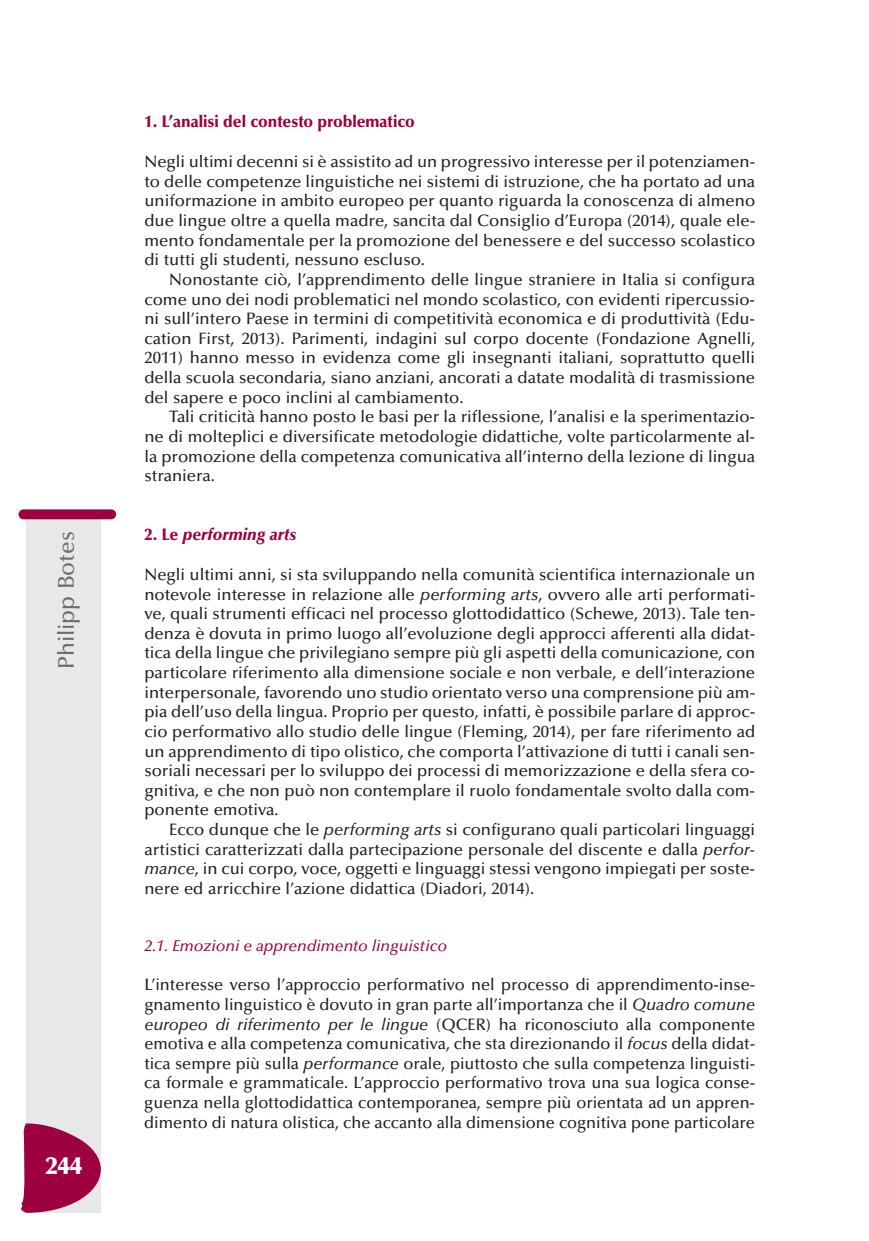
<style>
.page{position:relative;width:869px;height:1241px;background:#fff}
.page>*{position:absolute;margin:0;border:0;box-sizing:border-box;transform-origin:0 0}
.t1{font:900 24.5px "Optima";color:#fff}
.t2{font:500 22.75px "Optima";color:#6c6d70}
.t3{font:500 16.62px/19.6px "Optima";color:#231f20;text-align:justify}
.t4{font:900 16.62px "Optima";color:#9d0140;scale:.95 1}
.t5{font:italic 900 16.62px "Optima";color:#9d0140;scale:.95 1}
.t6{font:italic 500 15.75px "Optima";color:#9d0140}
.s1{font-style:normal}
.s2{font-style:italic}
</style>
<div class="page">
<div style="left:27px;top:517px;width:74px;height:695px;background:#e7e8e9"></div>
<div style="left:19px;top:509px;width:97px;height:10px;background:#9d0140;border-radius:5px"></div>
<svg style="left:21px;top:1122px;width:80px;height:90px"></svg>
<h2 class="t2" style="left:57px;top:669px;width:139px;rotate:-90deg">Philipp Botes</h2>
<h1 class="t1" style="left:45px;top:1155px;width:38px">244</h1>
<p class="t4" style="left:144px;top:115px;width:286px">1. L’analisi del contesto problematico</p>
<p class="t3" style="left:144px;top:153px;width:612px">Negli ultimi decenni si è assistito ad un progressivo interesse per il potenziamen&shy;to delle competenze linguistiche nei sistemi di istruzione, che ha portato ad una uniformazione in ambito europeo per quanto riguarda la conoscenza di almeno due lingue oltre a quella madre, sancita dal Consiglio d’Europa (2014), quale ele&shy;mento fondamentale per la promozione del benessere e del successo scolastico di tutti gli studenti, nessuno escluso.</p>
<p class="t3" style="left:144px;top:271px;width:612px;text-indent:25px">Nonostante ciò, l’apprendimento delle lingue straniere in Italia si configura come uno dei nodi problematici nel mondo scolastico, con evidenti ripercussio&shy;ni sull’intero Paese in termini di competitività economica e di produttività (Edu&shy;cation First, 2013). Parimenti, indagini sul corpo docente (Fondazione Agnelli, 2011) hanno messo in evidenza come gli insegnanti italiani, soprattutto quelli della scuola secondaria, siano anziani, ancorati a datate modalità di trasmissione del sapere e poco inclini al cambiamento.</p>
<p class="t3" style="left:144px;top:408px;width:612px;text-indent:25px">Tali criticità hanno posto le basi per la riflessione, l’analisi e la sperimentazio&shy;ne di molteplici e diversificate metodologie didattiche, volte particolarmente al&shy;la promozione della competenza comunicativa all’interno della lezione di lingua straniera.</p>
<p class="t5" style="left:144px;top:527px;width:162px"><span class="s1">2. Le</span> performing arts</p>
<p class="t3" style="left:144px;top:566px;width:612px">Negli ultimi anni, si sta sviluppando nella comunità scientifica internazionale un notevole interesse in relazione alle <span class="s2">performing arts</span>, ovvero alle arti performati&shy;ve, quali strumenti efficaci nel processo glottodidattico (Schewe, 2013). Tale ten&shy;denza è dovuta in primo luogo all’evoluzione degli approcci afferenti alla didat&shy;tica della lingue che privilegiano sempre più gli aspetti della comunicazione, con particolare riferimento alla dimensione sociale e non verbale, e dell’interazione interpersonale, favorendo uno studio orientato verso una comprensione più am&shy;pia dell’uso della lingua. Proprio per questo, infatti, è possibile parlare di approc&shy;cio performativo allo studio delle lingue (Fleming, 2014), per fare riferimento ad un apprendimento di tipo olistico, che comporta l’attivazione di tutti i canali sen&shy;soriali necessari per lo sviluppo dei processi di memorizzazione e della sfera co&shy;gnitiva, e che non può non contemplare il ruolo fondamentale svolto dalla com&shy;ponente emotiva.</p>
<p class="t3" style="left:144px;top:821px;width:612px;text-indent:25px">Ecco dunque che le <span class="s2">performing arts</span> si configurano quali particolari linguaggi artistici caratterizzati dalla partecipazione personale del discente e dalla <span class="s2">perfor&shy;mance</span>, in cui corpo, voce, oggetti e linguaggi stessi vengono impiegati per soste&shy;nere ed arricchire l’azione didattica (Diadori, 2014).</p>
<p class="t6" style="left:144px;top:939px;width:304px">2.1. Emozioni e apprendimento linguistico</p>
<p class="t3" style="left:144px;top:976px;width:612px">L’interesse verso l’approccio performativo nel processo di apprendimento-inse&shy;gnamento linguistico è dovuto in gran parte all’importanza che il <span class="s2">Quadro comune europeo di riferimento per le lingue</span> (QCER) ha riconosciuto alla componente emotiva e alla competenza comunicativa, che sta direzionando il <span class="s2">focus</span> della didat&shy;tica sempre più sulla <span class="s2">performance</span> orale, piuttosto che sulla competenza linguisti&shy;ca formale e grammaticale. L’approccio performativo trova una sua logica conse&shy;guenza nella glottodidattica contemporanea, sempre più orientata ad un appren&shy;dimento di natura olistica, che accanto alla dimensione cognitiva pone particolare</p>
</div>
